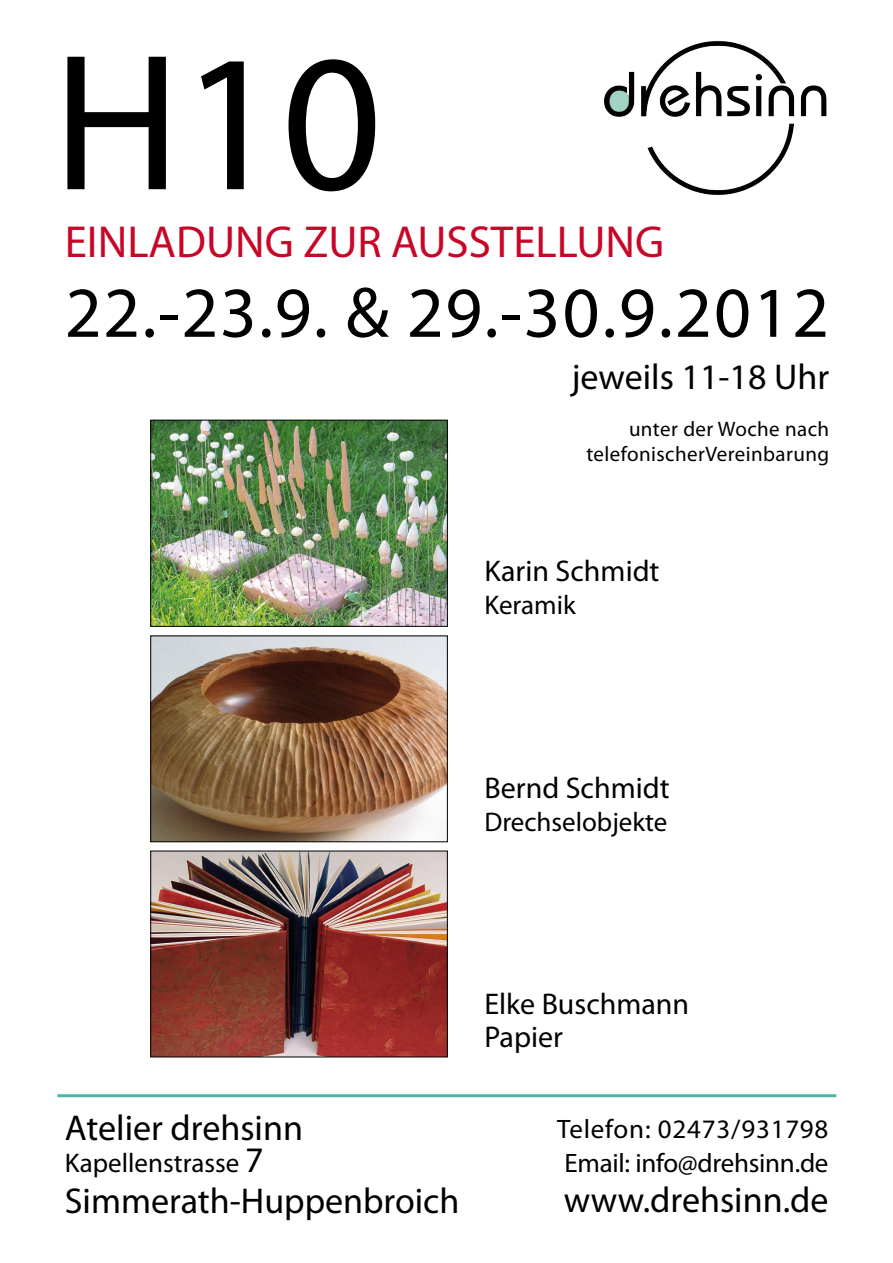
<style>
.page{position:relative;width:893px;height:1263px;background:#fff}
.page>*{position:absolute;margin:0;border:0;box-sizing:border-box;transform-origin:0 0}
.normale_Schrift{font:196.5px "Myriad Pro";color:#010000}
.normale_Schrift-2{font:72px "Myriad Pro";letter-spacing:.03em;color:#010000}
.normale_Schrift-3{font:45px "Myriad Pro";color:#c70727}
.normale_Schrift-4{font:36px "Myriad Pro";color:#010000}
.normale_Schrift-5{font:30px "Myriad Pro";color:#010000}
.normale_Schrift-6{font:27px "Myriad Pro";color:#010000}
.normale_Schrift-7{font:26.7px "Myriad Pro";letter-spacing:-.01em;color:#010000}
.normale_Schrift-8{font:26.7px "Myriad Pro";letter-spacing:.03em;color:#010000}
.normale_Schrift-9{font:21px "Myriad Pro";letter-spacing:.02em;color:#010000}
.s1{font-size:36px}
</style>
<div class="page">
<img style="left:153px;top:638px;width:293px;height:202px">
<div style="left:151px;top:636px;width:297px;height:206px;border:1px solid #010000"></div>
<img style="left:153px;top:422px;width:293px;height:202px">
<div style="left:151px;top:420px;width:297px;height:206px;border:1px solid #010000"></div>
<img style="left:603px;top:41px;width:224px;height:154px">
<img style="left:153px;top:853px;width:293px;height:202px">
<hr style="left:57px;top:1094px;width:779px;height:3px;background:#4ab6a7">
<p class="normale_Schrift" style="left:53px;top:2px;width:331px">H10</p>
<p class="normale_Schrift-3" style="left:65px;top:214px;width:601px">EINLADUNG ZUR AUSSTELLUNG</p>
<p class="normale_Schrift-2" style="left:65px;top:268px;width:766px">22.-23.9. &amp; 29.-30.9.2012</p>
<p class="normale_Schrift-4" style="left:572px;top:355px;width:259px">jeweils 11-18 Uhr</p>
<p class="normale_Schrift-9" style="left:629px;top:416px;width:202px">unter der Woche nach</p>
<p class="normale_Schrift-9" style="left:586px;top:441px;width:244px">telefonischerVereinbarung</p>
<p class="normale_Schrift-5" style="left:484px;top:553px;width:177px">Karin Schmidt</p>
<p class="normale_Schrift-6" style="left:484px;top:588px;width:93px">Keramik</p>
<p class="normale_Schrift-5" style="left:484px;top:769px;width:187px">Bernd Schmidt</p>
<p class="normale_Schrift-6" style="left:484px;top:805px;width:184px">Drechselobjekte</p>
<p class="normale_Schrift-4" style="left:65px;top:1105px;width:240px">Atelier drehsinn</p>
<p class="normale_Schrift-6" style="left:65px;top:1147px;width:200px">Kapellenstrasse <span class="s1">7</span></p>
<p class="normale_Schrift-4" style="left:65px;top:1178px;width:396px">Simmerath-Huppenbroich</p>
<p class="normale_Schrift-5" style="left:484px;top:985px;width:206px">Elke Buschmann</p>
<p class="normale_Schrift-5" style="left:484px;top:1018px;width:80px">Papier</p>
<p class="normale_Schrift-8" style="left:557px;top:1113px;width:273px">Telefon: 02473/931798</p>
<p class="normale_Schrift-7" style="left:564px;top:1147px;width:266px">Email: info@drehsinn.de</p>
<p class="normale_Schrift-4" style="left:564px;top:1178px;width:266px">www.drehsinn.de</p>
</div>
